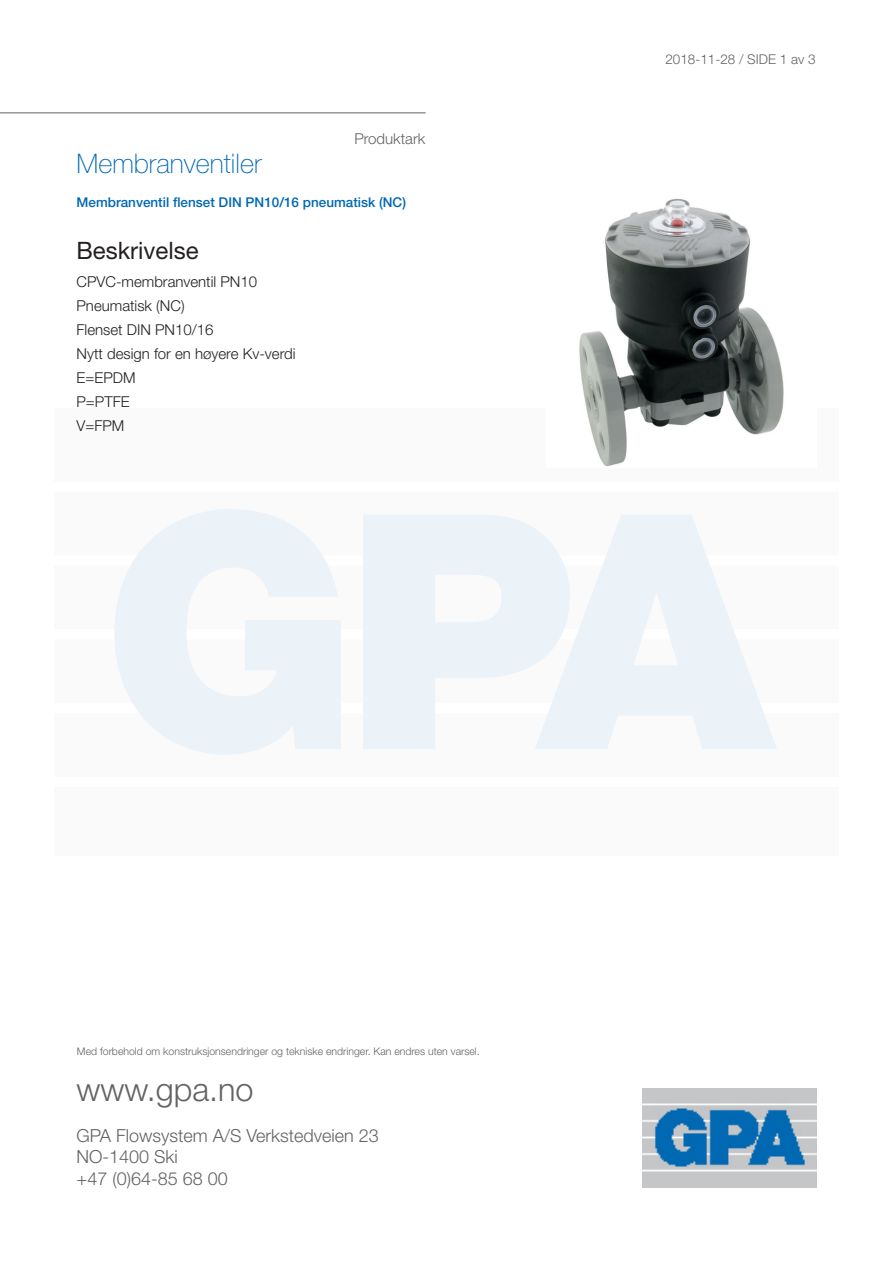
<style>
.page{position:relative;width:893px;height:1263px;background:#fff}
.page>*{position:absolute;margin:0;border:0;box-sizing:border-box;transform-origin:0 0}
.t1{font:300 32.4px "Helvetica Neue LT Std";color:#636366}
.t2{font:100 27px "Helvetica Neue LT Std";color:#0168b3}
.t3{font:24px "Helvetica Neue LT Std";color:#231f20}
.t4{font:300 18px/21.6px "Helvetica Neue LT Std";color:#636366}
.t5{font:300 15px/24px "Helvetica Neue LT Std";color:#231f20}
.t6{font:300 15px "Helvetica Neue LT Std";color:#636366}
.t7{font:500 13.5px "Helvetica Neue LT Std";color:#0168b3}
.t8{font:300 13.5px "Helvetica Neue LT Std";color:#636366}
.t9{font:300 10.5px "Helvetica Neue LT Std";color:#636366}
</style>
<div class="page">
<div style="left:54px;top:408px;width:785px;height:447px;background:#fafafa"></div>
<div style="left:54px;top:777px;width:785px;height:10px;background:#fff"></div>
<div style="left:54px;top:703px;width:785px;height:10px;background:#fff"></div>
<div style="left:54px;top:629px;width:785px;height:10px;background:#fff"></div>
<div style="left:54px;top:555px;width:785px;height:11px;background:#fff"></div>
<div style="left:54px;top:482px;width:785px;height:10px;background:#fff"></div>
<svg style="left:114px;top:509px;width:227px;height:246px;fill:#ebf3f9"></svg>
<svg style="left:363px;top:515px;width:172px;height:234px;fill:#ebf3f9"></svg>
<svg style="left:535px;top:515px;width:242px;height:234px;fill:#ebf3f9"></svg>
<hr style="left:0;top:112px;width:426px;height:1px;background:#636366">
<img style="left:643px;top:1088px;width:173px;height:99px">
<img style="left:579px;top:198px;width:205px;height:268px">
<p class="t6" style="left:354px;top:129px;width:72px">Produktark</p>
<h2 class="t2" style="left:77px;top:148px;width:186px">Membranventiler</h2>
<p class="t7" style="left:77px;top:194px;width:331px">Membranventil flenset DIN PN10/16 pneumatisk (NC)</p>
<h3 class="t3" style="left:77px;top:236px;width:124px">Beskrivelse</h3>
<p class="t5" style="left:77px;top:269px;width:220px">CPVC-membranventil PN10<br>Pneumatisk (NC)<br>Flenset DIN PN10/16<br>Nytt design for en høyere Kv-verdi<br>E=EPDM<br>P=PTFE<br>V=FPM</p>
<p class="t8" style="left:665px;top:51px;width:152px">2018-11-28 / SIDE 1 av 3</p>
<p class="t9" style="left:77px;top:1045px;width:404px">Med forbehold om konstruksjonsendringer og tekniske endringer. Kan endres uten varsel.</p>
<h1 class="t1" style="left:77px;top:1069px;width:179px">www.gpa.no</h1>
<p class="t4" style="left:77px;top:1124px;width:304px">GPA Flowsystem A/S Verkstedveien 23<br>NO-1400 Ski<br>+47 (0)64-85 68 00</p>
</div>
